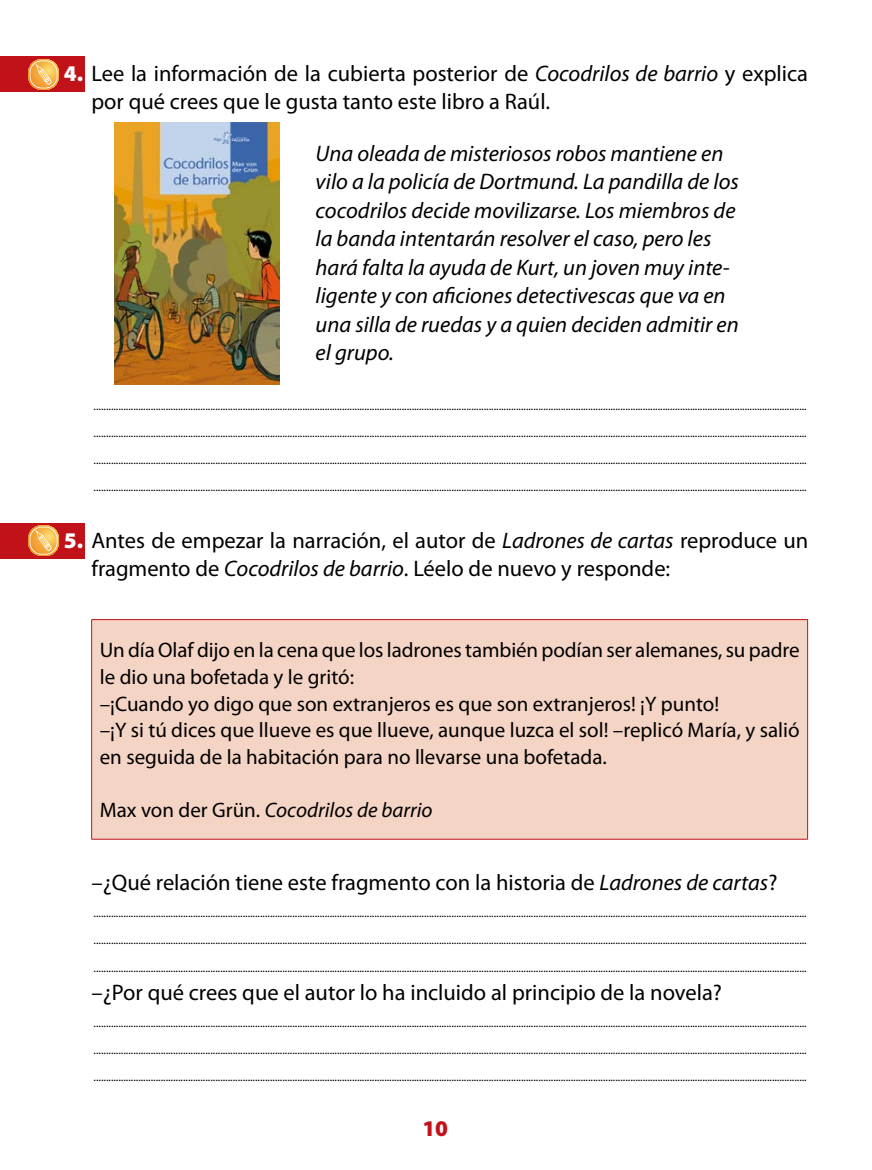
<style>
.page{position:relative;width:872px;height:1170px;background:#fff}
.page>*{position:absolute;margin:0;border:0;box-sizing:border-box;transform-origin:0 0}
.t1{font:22.5px/28.5px "Myriad Pro";color:#000}
.t2{font:italic 22.5px/28.5px "Myriad Pro";color:#000}
.t3{font:900 22.5px "Myriad Pro";color:#c1121a}
.t4{font:21px/26.5px "Myriad Pro";color:#000}
.t5{font:italic 21px "Myriad Pro";color:#000}
.t6{font:12px "Myriad Pro";color:#000}
.s1{font-weight:900;color:#fff}
.s2{font-style:italic}
.s3{font-style:normal}
</style>
<div class="page">
<div style="left:0;top:57px;width:85px;height:35px;background:#c1121a"></div>
<svg style="left:28px;top:59px;width:31px;height:31px"></svg>
<div style="left:0;top:523px;width:85px;height:35px;background:#c1121a"></div>
<svg style="left:28px;top:525px;width:31px;height:31px"></svg>
<img style="left:114px;top:123px;width:166px;height:261px">
<hr style="left:871px;top:67px;width:1px;height:36px;background:#c1121a">
<hr style="left:871px;top:427px;width:1px;height:35px;background:#c1121a">
<div style="left:92px;top:619px;width:715px;height:220px;background:#f4d4c4"></div>
<hr style="left:91px;top:619px;width:716px;height:1px;background:#c1121a">
<hr style="left:91px;top:619px;width:1px;height:220px;background:#c1121a">
<hr style="left:807px;top:619px;width:1px;height:220px;background:#c1121a">
<hr style="left:91px;top:838px;width:716px;height:1px;background:#c1121a">
<h1 class="t1" style="left:91px;top:59px;width:718px;text-indent:-28px"><span class="s1">4.</span> Lee la información de la cubierta posterior de <span class="s2">Cocodrilos de barrio</span> y explica por qué crees que le gusta tanto este libro a Raúl.</h1>
<p class="t2" style="left:316px;top:138px;width:425px">Una oleada de misteriosos robos mantiene en vilo a la policía de Dortmund. La pandilla de los cocodrilos decide movilizarse. Los miembros de la banda intentarán resolver el caso, pero les hará falta la ayuda de Kurt, un joven muy inte&shy;ligente y con aficiones detectivescas que va en una silla de ruedas y a quien deciden admitir en el grupo.</p>
<p class="t6" style="left:94px;top:398px;width:714px">...............................................................................................................................................................................................................................................................................................</p>
<p class="t6" style="left:94px;top:425px;width:714px">...............................................................................................................................................................................................................................................................................................</p>
<p class="t6" style="left:94px;top:452px;width:714px">...............................................................................................................................................................................................................................................................................................</p>
<p class="t6" style="left:94px;top:479px;width:714px">...............................................................................................................................................................................................................................................................................................</p>
<h1 class="t1" style="left:91px;top:525px;width:718px;text-indent:-28px"><span class="s1">5.</span> Antes de empezar la narración, el autor de <span class="s2">Ladrones de cartas</span> reproduce un fragmento de <span class="s2">Cocodrilos de barrio</span>. Léelo de nuevo y responde:</h1>
<p class="t4" style="left:100px;top:636px;width:701px">Un día Olaf dijo en la cena que los ladrones también podían ser alemanes, su padre le dio una bofetada y le gritó:<br>–¡Cuando yo digo que son extranjeros es que son extranjeros! ¡Y punto!<br>–¡Y si tú dices que llueve es que llueve, aunque luzca el sol! –replicó María, y salió en seguida de la habitación para no llevarse una bofetada.</p>
<h2 class="t5" style="left:100px;top:797px;width:334px"><span class="s3">Max von der Grün.</span> Cocodrilos de barrio</h2>
<h1 class="t1" style="left:91px;top:868px;width:687px">–¿Qué relación tiene este fragmento con la historia de <span class="s2">Ladrones de cartas</span>?</h1>
<p class="t6" style="left:94px;top:905px;width:714px">...............................................................................................................................................................................................................................................................................................</p>
<p class="t6" style="left:94px;top:932px;width:714px">...............................................................................................................................................................................................................................................................................................</p>
<p class="t6" style="left:94px;top:959px;width:714px">...............................................................................................................................................................................................................................................................................................</p>
<h1 class="t1" style="left:91px;top:977px;width:632px">–¿Por qué crees que el autor lo ha incluido al principio de la novela?</h1>
<p class="t6" style="left:94px;top:1015px;width:714px">...............................................................................................................................................................................................................................................................................................</p>
<p class="t6" style="left:94px;top:1042px;width:714px">...............................................................................................................................................................................................................................................................................................</p>
<p class="t6" style="left:94px;top:1069px;width:714px">...............................................................................................................................................................................................................................................................................................</p>
<h1 class="t3" style="left:422px;top:1115px;width:27px">10</h1>
</div>
